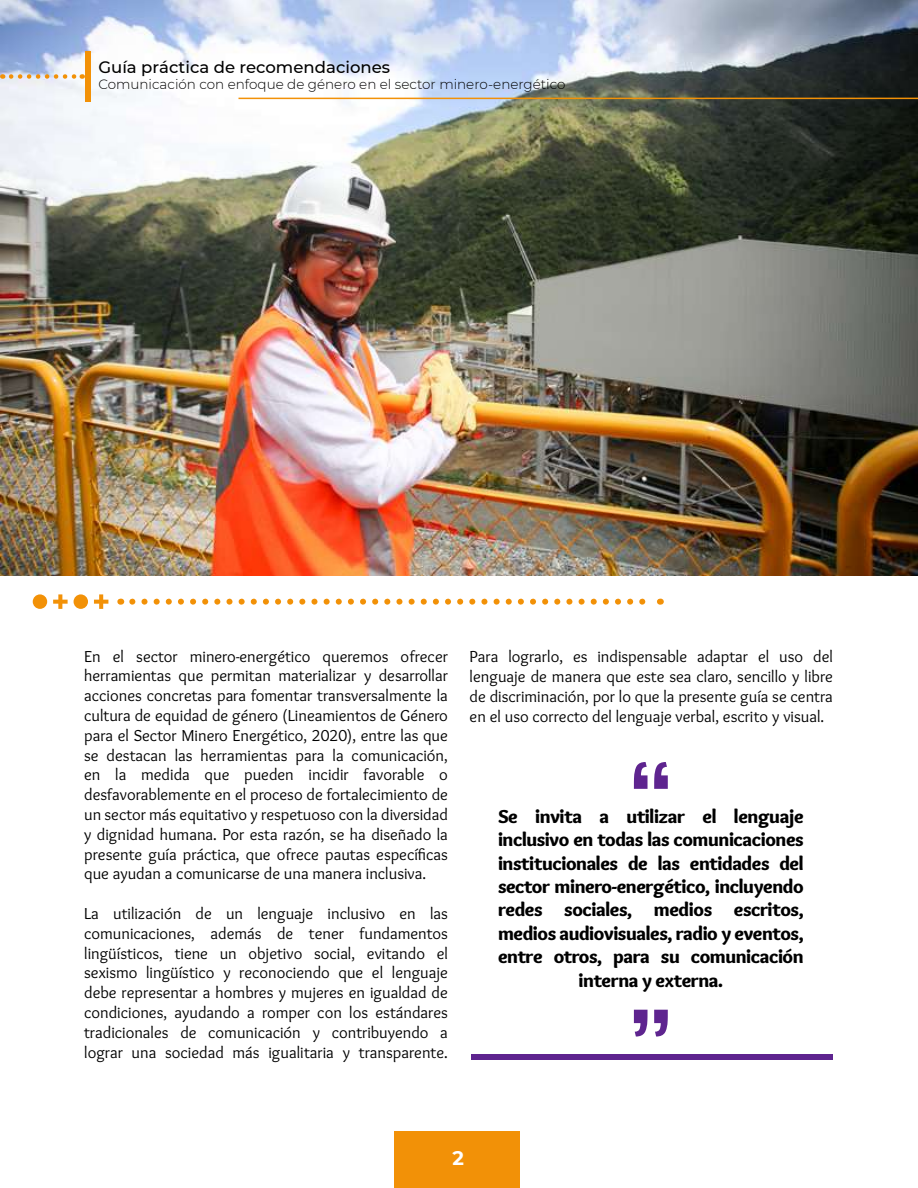
<style>
.page{position:relative;width:918px;height:1188px;background:#fff}
.page>*{position:absolute;margin:0;border:0;box-sizing:border-box;transform-origin:0 0}
.t1{font:900 19.5px/23.4px "Overlock";letter-spacing:-.02em;color:#000;text-align:center}
.t2{font:700 19.5px "Montserrat";color:#fff}
.t3{font:16.5px/19.8px "Overlock";color:#000;text-align:justify}
.t4{font:500 16.5px "Montserrat";color:#000}
.t5{font:300 13.5px "Montserrat";color:#000}
</style>
<div class="page">
<img style="left:0;top:0;width:918px;height:575px">
<div style="left:395px;top:1131px;width:125px;height:57px;background:#f29107"></div>
<div style="left:85px;top:51px;width:6px;height:51px;background:#f29107"></div>
<hr style="left:238px;top:98px;width:680px;height:1px;background:#f29107">
<svg style="left:11px;top:74px;width:72px;height:5px"></svg>
<div style="left:33px;top:594px;width:14px;height:15px;background:#f29107;border-radius:50%"></div>
<div style="left:74px;top:594px;width:14px;height:15px;background:#f29107;border-radius:50%"></div>
<svg style="left:53px;top:594px;width:15px;height:15px"></svg>
<svg style="left:94px;top:594px;width:14px;height:15px"></svg>
<svg style="left:132px;top:599px;width:514px;height:6px"></svg>
<div style="left:471px;top:1054px;width:362px;height:6px;background:#5e248f"></div>
<svg style="left:634px;top:762px;width:34px;height:27px"></svg>
<svg style="left:634px;top:1010px;width:34px;height:27px"></svg>
<p class="t4" style="left:98px;top:56px;width:293px">Guía práctica de recomendaciones</p>
<p class="t5" style="left:98px;top:75px;width:469px">Comunicación con enfoque de género en el sector minero-energético</p>
<p class="t3" style="left:84px;top:646px;width:365px">En el sector minero-energético queremos ofrecer herramientas que permitan materializar y desarrollar acciones concretas para fomentar transversalmente la cultura de equidad de género (Lineamientos de Género para el Sector Minero Energético, 2020), entre las que se destacan las herramientas para la comunicación, en la medida que pueden incidir favorable o desfavorablemente en el proceso de fortalecimiento de un sector más equitativo y respetuoso con la diversidad y dignidad humana. Por esta razón, se ha diseñado la presente guía práctica, que ofrece pautas específicas que ayudan a comunicarse de una manera inclusiva.</p>
<p class="t3" style="left:84px;top:904px;width:365px">La utilización de un lenguaje inclusivo en las comunicaciones, además de tener fundamentos lingüísticos, tiene un objetivo social, evitando el sexismo lingüístico y reconociendo que el lenguaje debe representar a hombres y mujeres en igualdad de condiciones, ayudando a romper con los estándares tradicionales de comunicación y contribuyendo a lograr una sociedad más igualitaria y transparente.</p>
<p class="t3" style="left:470px;top:647px;width:365px">Para lograrlo, es indispensable adaptar el uso del lenguaje de manera que este sea claro, sencillo y libre de discriminación, por lo que la presente guía se centra en el uso correcto del lenguaje verbal, escrito y visual.</p>
<p class="t1" style="left:498px;top:804px;width:307px">Se invita a utilizar el lenguaje inclusivo en todas las comunicaciones institucionales de las entidades del sector minero-energético, incluyendo redes sociales, medios escritos, medios audiovisuales, radio y eventos, entre otros, para su comunicación interna y externa.</p>
<p class="t2" style="left:452px;top:1144px;width:13px">2</p>
</div>
